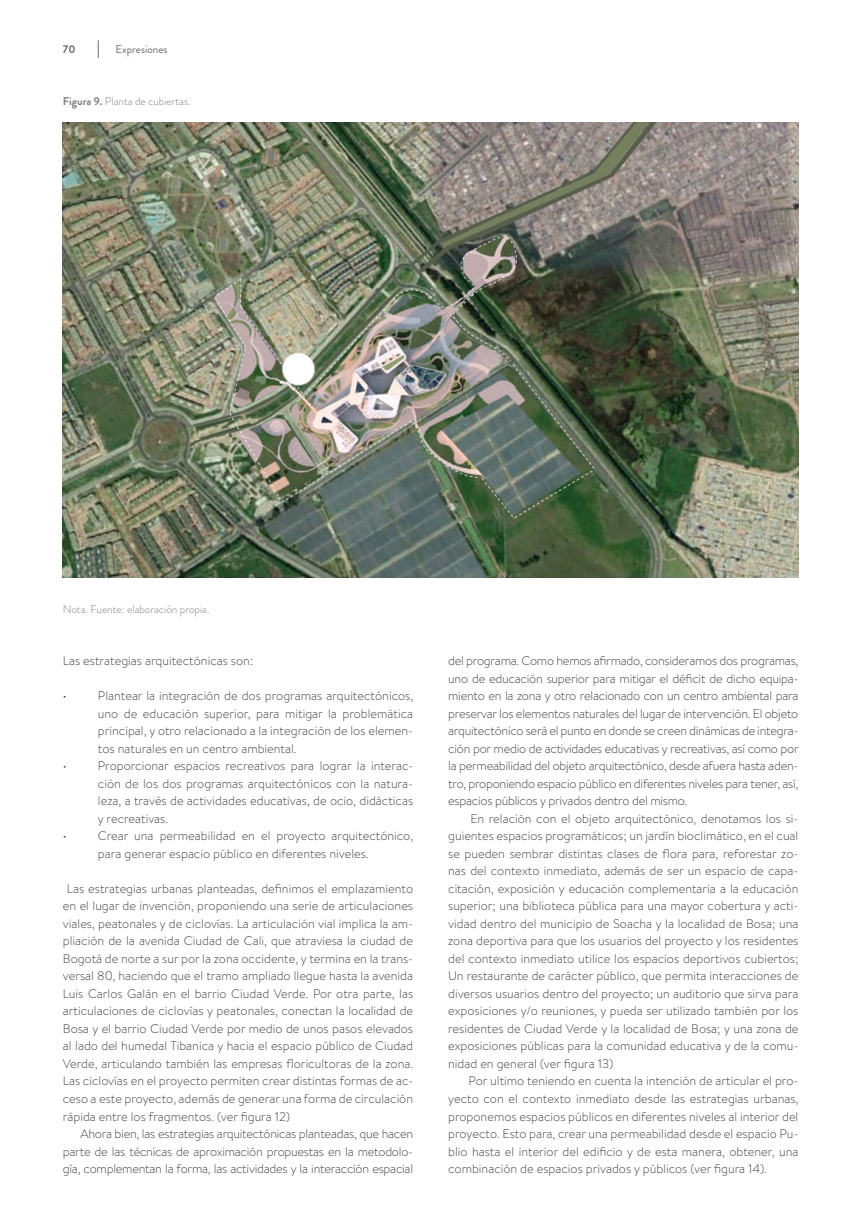
<style>
.page{position:relative;width:851px;height:1223px;background:#fff}
.page>*{position:absolute;margin:0;border:0;box-sizing:border-box;transform-origin:0 0}
.Texto_B{font:300 12.5px/17.5px "Brandon Text";color:#3e3e3f;text-align:justify}
.Texto_A{font:300 12.5px/17.5px "Brandon Text";color:#3e3e3f;text-align:justify}
.Figura_fuente{font:300 11.25px "Brandon Grotesque";color:#808285}
.Figura_titulo{font:300 11.25px "Brandon Grotesque";color:#808285}
.t1{font:11.25px "Brandon Grotesque";color:#6c6d70}
.t2{font:700 11.25px "Brandon Grotesque";color:#6c6d70}
.s1{font-weight:700}
</style>
<div class="page">
<img style="left:63px;top:123px;width:735px;height:455px">
<svg style="left:98px;top:40px;width:1px;height:18px"></svg>
<p class="t2" style="left:63px;top:41px;width:14px">70</p>
<p class="t1" style="left:115px;top:41px;width:54px">Expresiones</p>
<p class="Figura_titulo" style="left:63px;top:93px;width:129px"><span class="s1">Figura 9.</span> Planta de cubiertas.</p>
<p class="Figura_fuente" style="left:63px;top:601px;width:148px">Nota. Fuente: elaboración propia.</p>
<p class="Texto_A" style="left:63px;top:651px;width:191px">Las estrategias arquitectónicas son:</p>
<p class="Texto_B" style="left:63px;top:686px;width:5px">•</p>
<p class="Texto_B" style="left:98px;top:686px;width:317px">Plantear la integración de dos programas arquitectónicos, uno de educación superior, para mitigar la problemática principal, y otro relacionado a la integración de los elemen&shy;tos naturales en un centro ambiental.</p>
<p class="Texto_B" style="left:63px;top:756px;width:5px">•</p>
<p class="Texto_B" style="left:98px;top:756px;width:317px">Proporcionar espacios recreativos para lograr la interac&shy;ción de los dos programas arquitectónicos con la natura&shy;leza, a través de actividades educativas, de ocio, didácticas y recreativas.</p>
<p class="Texto_B" style="left:63px;top:826px;width:5px">•</p>
<p class="Texto_B" style="left:98px;top:826px;width:317px">Crear una permeabilidad en el proyecto arquitectónico, para generar espacio público en diferentes niveles.</p>
<p class="Texto_A" style="left:63px;top:879px;width:352px;text-indent:4px">Las estrategias urbanas planteadas, definimos el emplazamiento en el lugar de invención, proponiendo una serie de articulaciones viales, peatonales y de ciclovías. La articulación vial implica la am&shy;pliación de la avenida Ciudad de Cali, que atraviesa la ciudad de Bogotá de norte a sur por la zona occidente, y termina en la trans&shy;versal 80, haciendo que el tramo ampliado llegue hasta la avenida Luis Carlos Galán en el barrio Ciudad Verde. Por otra parte, las articulaciones de ciclovías y peatonales, conectan la localidad de Bosa y el barrio Ciudad Verde por medio de unos pasos elevados al lado del humedal Tibanica y hacia el espacio público de Ciudad Verde, articulando también las empresas floricultoras de la zona.<br>Las ciclovías en el proyecto permiten crear distintas formas de ac&shy;ceso a este proyecto, además de generar una forma de circulación rápida entre los fragmentos. (ver figura 12)</p>
<p class="Texto_B" style="left:63px;top:1124px;width:352px;text-indent:18px">Ahora bien, las estrategias arquitectónicas planteadas, que hacen parte de las técnicas de aproximación propuestas en la metodolo&shy;gía, complementan la forma, las actividades y la interacción espacial</p>
<p class="Texto_B" style="left:448px;top:651px;width:352px">del programa. Como hemos afirmado, consideramos dos programas, uno de educación superior para mitigar el déficit de dicho equipa&shy;miento en la zona y otro relacionado con un centro ambiental para preservar los elementos naturales del lugar de intervención. El objeto arquitectónico será el punto en donde se creen dinámicas de integra&shy;ción por medio de actividades educativas y recreativas, así como por la permeabilidad del objeto arquitectónico, desde afuera hasta aden&shy;tro, proponiendo espacio público en diferentes niveles para tener, así, espacios públicos y privados dentro del mismo.</p>
<p class="Texto_B" style="left:448px;top:809px;width:352px;text-indent:22px">En relación con el objeto arquitectónico, denotamos los si&shy;guientes espacios programáticos; un jardín bioclimático, en el cual se pueden sembrar distintas clases de flora para, reforestar zo&shy;nas del contexto inmediato, además de ser un espacio de capa&shy;citación, exposición y educación complementaria a la educación superior; una biblioteca pública para una mayor cobertura y acti&shy;vidad dentro del municipio de Soacha y la localidad de Bosa; una zona deportiva para que los usuarios del proyecto y los residentes del contexto inmediato utilice los espacios deportivos cubiertos; Un restaurante de carácter público, que permita interacciones de diversos usuarios dentro del proyecto; un auditorio que sirva para exposiciones y/o reuniones, y pueda ser utilizado también por los residentes de Ciudad Verde y la localidad de Bosa; y una zona de exposiciones públicas para la comunidad educativa y de la comu&shy;nidad en general (ver figura 13)</p>
<p class="Texto_B" style="left:448px;top:1071px;width:352px;text-indent:20px">Por ultimo teniendo en cuenta la intención de articular el pro&shy;yecto con el contexto inmediato desde las estrategias urbanas, proponemos espacios públicos en diferentes niveles al interior del proyecto. Esto para, crear una permeabilidad desde el espacio Pu&shy;blio hasta el interior del edificio y de esta manera, obtener, una combinación de espacios privados y públicos (ver figura 14).</p>
</div>
